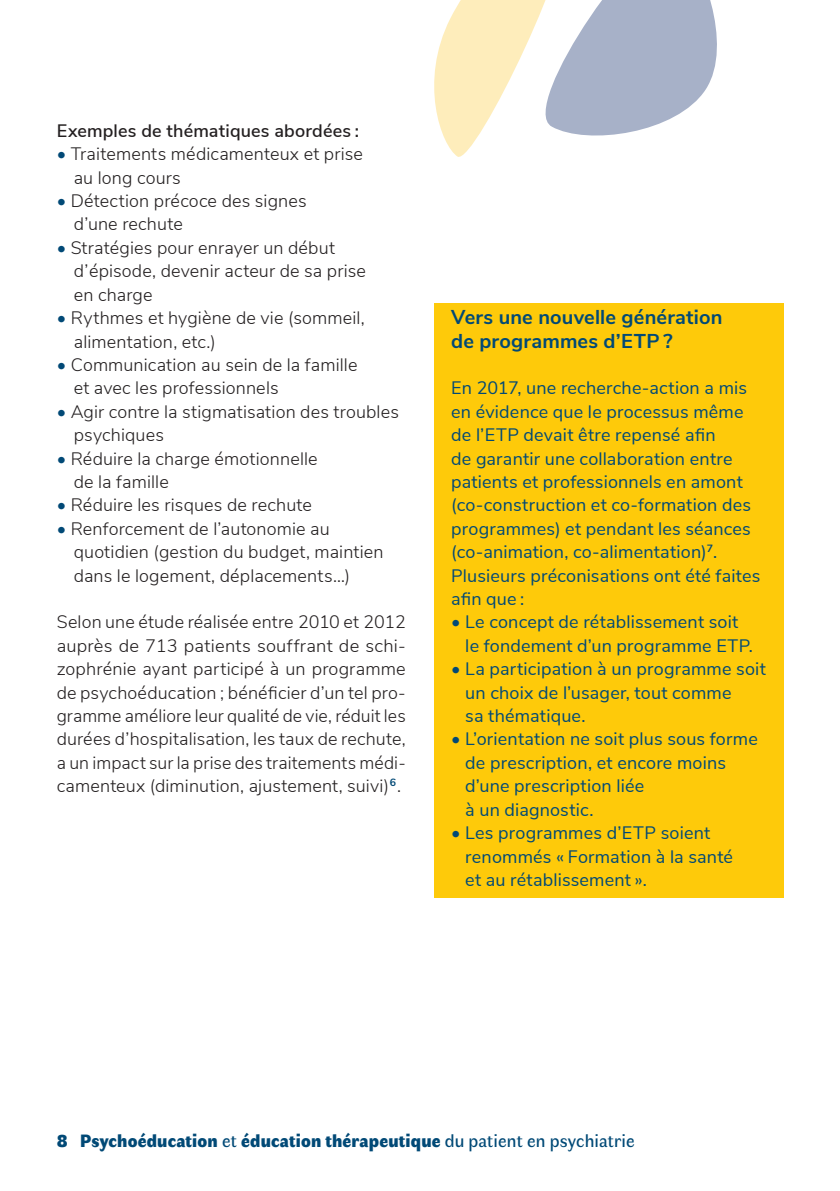
<style>
.page{position:relative;width:840px;height:1191px;background:#fff}
.page>*{position:absolute;margin:0;border:0;box-sizing:border-box;transform-origin:0 0}
.t1{font:700 20px/23.4px "Nunito Sans";letter-spacing:.01em;color:#014976}
.t2{font:300 18px/23.4px "Nunito Sans";letter-spacing:.01em;color:#231f20}
.t3{font:18px/23.4px "Nunito Sans";letter-spacing:.01em;color:#014976}
.t4{font:900 18px "Faune Display";letter-spacing:.01em;color:#014976}
.t5{font:600 18px "Nunito Sans";letter-spacing:.01em;color:#231f20}
.s1{color:#014976}
.s2{font-family:"Faune Text";font-weight:400}
</style>
<div class="page">
<div style="left:434px;top:303px;width:348px;height:57px;background:#feca0a"></div>
<div style="left:434px;top:345px;width:348px;height:39px;background:#feca0a"></div>
<div style="left:434px;top:370px;width:348px;height:200px;background:#feca0a"></div>
<div style="left:434px;top:558px;width:348px;height:59px;background:#feca0a"></div>
<div style="left:434px;top:604px;width:348px;height:60px;background:#feca0a"></div>
<div style="left:434px;top:651px;width:348px;height:83px;background:#feca0a"></div>
<div style="left:434px;top:721px;width:348px;height:106px;background:#feca0a"></div>
<div style="left:434px;top:815px;width:348px;height:83px;background:#feca0a"></div>
<svg style="left:434px;top:0;width:283px;height:157px"></svg>
<p class="t5" style="left:57px;top:117px;width:304px">Exemples de thématiques abordées :</p>
<p class="t2" style="left:74px;top:141px;width:290px;text-indent:-17px"><span class="s1">•</span> Traitements médicamenteux et prise au long cours</p>
<p class="t2" style="left:74px;top:188px;width:234px;text-indent:-17px"><span class="s1">•</span> Détection précoce des signes d’une rechute</p>
<p class="t2" style="left:74px;top:235px;width:293px;text-indent:-17px"><span class="s1">•</span> Stratégies pour enrayer un début d’épisode, devenir acteur de sa prise en charge</p>
<p class="t2" style="left:74px;top:305px;width:292px;text-indent:-17px"><span class="s1">•</span> Rythmes et hygiène de vie (sommeil, alimentation, etc.)</p>
<p class="t2" style="left:74px;top:352px;width:285px;text-indent:-17px"><span class="s1">•</span> Communication au sein de la famille et avec les professionnels</p>
<p class="t2" style="left:74px;top:399px;width:326px;text-indent:-17px"><span class="s1">•</span> Agir contre la stigmatisation des troubles psychiques</p>
<p class="t2" style="left:74px;top:445px;width:245px;text-indent:-17px"><span class="s1">•</span> Réduire la charge émotionnelle de la famille</p>
<p class="t2" style="left:57px;top:492px;width:257px"><span class="s1">•</span> Réduire les risques de rechute</p>
<p class="t2" style="left:74px;top:516px;width:311px;text-indent:-17px"><span class="s1">•</span> Renforcement de l’autonomie au quotidien (gestion du budget, maintien dans le logement, déplacements…)</p>
<p class="t2" style="left:57px;top:609px;width:350px;text-align:justify">Selon une étude réalisée entre 2010 et 2012 auprès de 713 patients souffrant de schi&shy;zophrénie ayant participé à un programme de psychoéducation ; bénéficier d’un tel pro&shy;gramme améliore leur qualité de vie, réduit les durées d’hospitalisation, les taux de rechute, a un impact sur la prise des traitements médi&shy;camenteux (diminution, ajustement, suivi)<sup>6</sup>.</p>
<p class="t1" style="left:451px;top:304px;width:272px">Vers une nouvelle génération de programmes d’ETP ?</p>
<p class="t3" style="left:451px;top:375px;width:311px">En 2017, une recherche-action a mis en évidence que le processus même de l’ETP devait être repensé afin<br>de garantir une collaboration entre patients et professionnels en amont (co-construction et co-formation des programmes) et pendant les séances (co-animation, co-alimentation)<sup>7</sup>.<br>Plusieurs préconisations ont été faites afin que :</p>
<p class="t3" style="left:465px;top:609px;width:289px;text-indent:-14px">• Le concept de rétablissement soit le fondement d’un programme ETP.</p>
<p class="t3" style="left:465px;top:656px;width:302px;text-indent:-14px">• La participation à un programme soit un choix de l’usager, tout comme<br>sa thématique.</p>
<p class="t3" style="left:465px;top:726px;width:294px;text-indent:-14px">• L’orientation ne soit plus sous forme de prescription, et encore moins d’une prescription liée<br>à un diagnostic.</p>
<p class="t3" style="left:465px;top:820px;width:269px;text-indent:-14px">• Les programmes d’ETP soient renommés « Formation à la santé et au rétablissement ».</p>
<p class="t4" style="left:57px;top:1127px;width:579px">8 Psychoéducation <span class="s2">et</span> éducation thérapeutique <span class="s2">du patient en psychiatrie</span></p>
</div>
